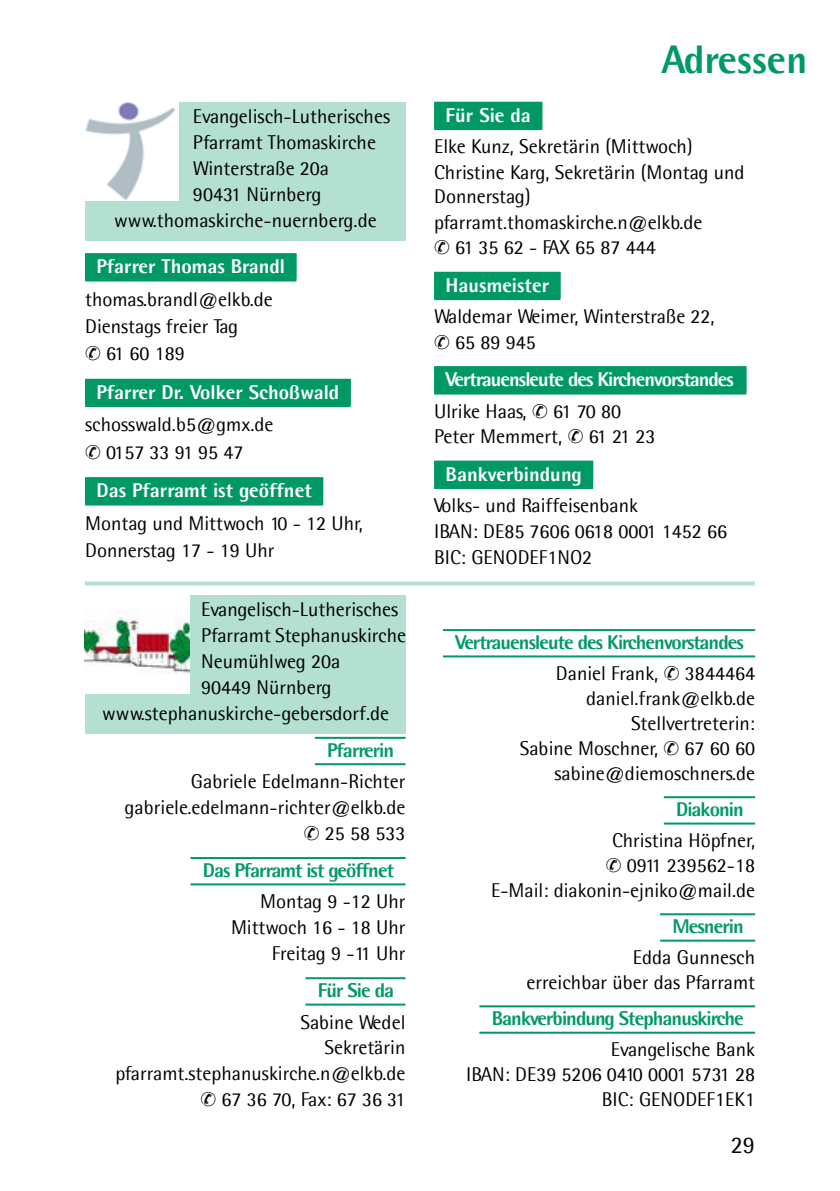
<style>
.page{position:relative;width:840px;height:1191px;background:#fff}
.page>*{position:absolute;margin:0;border:0;box-sizing:border-box;transform-origin:0 0}
.t1{font:700 40px "Agfa Rotis Semisans Ex";color:#009964}
.t2{font:24px "Agfa Rotis Semisans";color:#000}
.t3{font:20px/25.8px "Agfa Rotis Semisans";color:#000;text-align:right}
.t4{font:700 20px "Agfa Rotis Semisans Ex";letter-spacing:-.05em;color:#009964}
.t5{font:700 20px "Agfa Rotis Semisans Ex";color:#fff}
.t6{font:700 20px "Agfa Rotis Semisans Ex";letter-spacing:-.05em;color:#fff}
</style>
<div class="page">
<div style="left:85px;top:102px;width:320px;height:138px;background:#b3e0d0"></div>
<img style="left:85px;top:101px;width:94px;height:99px">
<div style="left:85px;top:253px;width:211px;height:28px;background:#009964"></div>
<div style="left:85px;top:379px;width:265px;height:28px;background:#009964"></div>
<div style="left:85px;top:477px;width:238px;height:28px;background:#009964"></div>
<div style="left:85px;top:595px;width:321px;height:138px;background:#b3e0d0"></div>
<div style="left:85px;top:594px;width:105px;height:100px;background:#fff"></div>
<img style="left:85px;top:609px;width:105px;height:65px">
<hr style="left:314px;top:763px;width:91px;height:2px;background:#009964">
<hr style="left:314px;top:737px;width:91px;height:2px;background:#009964">
<hr style="left:190px;top:883px;width:215px;height:2px;background:#009964">
<hr style="left:190px;top:857px;width:215px;height:2px;background:#009964">
<hr style="left:305px;top:1003px;width:100px;height:2px;background:#009964">
<hr style="left:305px;top:977px;width:100px;height:2px;background:#009964">
<hr style="left:442px;top:655px;width:312px;height:2px;background:#009964">
<hr style="left:442px;top:629px;width:312px;height:2px;background:#009964">
<hr style="left:663px;top:822px;width:91px;height:2px;background:#009964">
<hr style="left:663px;top:796px;width:91px;height:2px;background:#009964">
<hr style="left:659px;top:939px;width:95px;height:2px;background:#009964">
<hr style="left:659px;top:913px;width:95px;height:2px;background:#009964">
<hr style="left:479px;top:1031px;width:275px;height:2px;background:#009964">
<hr style="left:479px;top:1005px;width:275px;height:2px;background:#009964">
<div style="left:434px;top:102px;width:108px;height:28px;background:#009964"></div>
<div style="left:434px;top:272px;width:126px;height:28px;background:#009964"></div>
<div style="left:434px;top:366px;width:312px;height:28px;background:#009964"></div>
<div style="left:434px;top:461px;width:159px;height:28px;background:#009964"></div>
<div style="left:434px;top:460px;width:159px;height:26px;background:#009964"></div>
<svg style="left:85px;top:581px;width:669px;height:4px;background:#bce3d5"></svg>
<p class="t3" style="left:193px;top:103px;width:198px">Evangelisch-Lutherisches</p>
<p class="t3" style="left:193px;top:129px;width:184px">Pfarramt Thomaskirche</p>
<p class="t3" style="left:193px;top:155px;width:138px">Winterstraße 20a</p>
<p class="t3" style="left:193px;top:181px;width:130px">90431 Nürnberg</p>
<p class="t3" style="left:114px;top:207px;width:264px">www.thomaskirche-nuernberg.de</p>
<p class="t5" style="left:96px;top:254px;width:190px">Pfarrer Thomas Brandl</p>
<p class="t3" style="left:85px;top:286px;width:189px">thomas.brandl@elkb.de</p>
<p class="t3" style="left:85px;top:313px;width:155px">Dienstags freier Tag</p>
<p class="t3" style="left:106px;top:340px;width:80px">61 60 189</p>
<p class="t5" style="left:96px;top:379px;width:244px">Pfarrer Dr. Volker Schoßwald</p>
<p class="t3" style="left:85px;top:411px;width:190px;line-height:27.2px;text-align:center">schosswald.b5@gmx.de<br>0157 33 91 95 47</p>
<p class="t5" style="left:96px;top:478px;width:217px">Das Pfarramt ist geöffnet</p>
<p class="t3" style="left:85px;top:509px;width:279px;line-height:27.2px;text-align:left">Montag und Mittwoch 10 - 12 Uhr,<br>Donnerstag 17 - 19 Uhr</p>
<p class="t3" style="left:201px;top:596px;width:198px">Evangelisch-Lutherisches</p>
<p class="t3" style="left:201px;top:622px;width:206px">Pfarramt Stephanuskirche</p>
<p class="t3" style="left:201px;top:648px;width:141px">Neumühlweg 20a</p>
<p class="t3" style="left:201px;top:674px;width:132px">90449 Nürnberg</p>
<p class="t3" style="left:102px;top:700px;width:288px">www.stephanuskirche-gebersdorf.de</p>
<p class="t4" style="left:327px;top:737px;width:68px">Pfarrerin</p>
<p class="t3" style="left:124px;top:768px;width:282px">Gabriele Edelmann-Richter gabriele.edelmann-richter@elkb.de<br>25 58 533</p>
<p class="t4" style="left:203px;top:857px;width:193px">Das Pfarramt ist geöffnet</p>
<p class="t3" style="left:231px;top:888px;width:176px">Montag 9 -12 Uhr<br>Mittwoch 16 - 18 Uhr<br>Freitag 9 -11 Uhr</p>
<p class="t4" style="left:317px;top:978px;width:78px">Für Sie da</p>
<p class="t3" style="left:115px;top:1008px;width:291px">Sabine Wedel<br>Sekretärin pfarramt.stephanuskirche.n@elkb.de<br>67 36 70, Fax: 67 36 31</p>
<h1 class="t1" style="left:661px;top:35px;width:148px">Adressen</h1>
<p class="t5" style="left:445px;top:102px;width:87px">Für Sie da</p>
<p class="t3" style="left:434px;top:133px;width:312px;text-align:left">Elke Kunz, Sekretärin (Mittwoch)<br>Christine Karg, Sekretärin (Montag und</p>
<p class="t3" style="left:434px;top:183px;width:98px">Donnerstag)</p>
<p class="t3" style="left:434px;top:209px;width:270px">pfarramt.thomaskirche.n@elkb.de</p>
<p class="t3" style="left:455px;top:235px;width:202px">61 35 62 - FAX 65 87 444</p>
<p class="t5" style="left:445px;top:272px;width:105px">Hausmeister</p>
<p class="t3" style="left:455px;top:303px;width:261px;text-align:left;text-indent:-21px">Waldemar Weimer, Winterstraße 22,<br>65 89 945</p>
<p class="t6" style="left:445px;top:367px;width:290px">Vertrauensleute des Kirchenvorstandes</p>
<p class="t3" style="left:434px;top:398px;width:94px">Ulrike Haas,</p>
<p class="t3" style="left:434px;top:398px;width:188px;text-align:left;text-indent:119px">61 70 80<br>Peter Memmert,</p>
<p class="t3" style="left:588px;top:423px;width:68px">61 21 23</p>
<p class="t5" style="left:445px;top:461px;width:138px">Bankverbindung</p>
<p class="t3" style="left:434px;top:492px;width:294px;text-align:left">Volks- und Raiffeisenbank<br>IBAN: DE85 7606 0618 0001 1452 66<br>BIC: GENODEF1NO2</p>
<p class="t4" style="left:455px;top:630px;width:290px">Vertrauensleute des Kirchenvorstandes</p>
<p class="t3" style="left:555px;top:659px;width:104px">Daniel Frank,</p>
<p class="t3" style="left:684px;top:659px;width:72px">3844464</p>
<p class="t3" style="left:586px;top:684px;width:170px">daniel.frank@elkb.de</p>
<p class="t3" style="left:630px;top:709px;width:126px">Stellvertreterin:</p>
<p class="t3" style="left:519px;top:734px;width:140px">Sabine Moschner,</p>
<p class="t3" style="left:554px;top:735px;width:202px;line-height:25px">67 60 60 sabine@diemoschners.de</p>
<p class="t4" style="left:675px;top:797px;width:69px">Diakonin</p>
<p class="t3" style="left:491px;top:827px;width:265px;line-height:25px">Christina Höpfner,<br>0911 239562-18<br>E-Mail: diakonin-ejniko@mail.de</p>
<p class="t4" style="left:672px;top:914px;width:73px">Mesnerin</p>
<p class="t3" style="left:526px;top:944px;width:230px;line-height:25px">Edda Gunnesch<br>erreichbar über das Pfarramt</p>
<p class="t4" style="left:491px;top:1006px;width:253px">Bankverbindung Stephanuskirche</p>
<p class="t3" style="left:466px;top:1036px;width:290px;line-height:25px">Evangelische Bank<br>IBAN: DE39 5206 0410 0001 5731 28<br>BIC: GENODEF1EK1</p>
<p class="t2" style="left:730px;top:1130px;width:26px">29</p>
</div>
